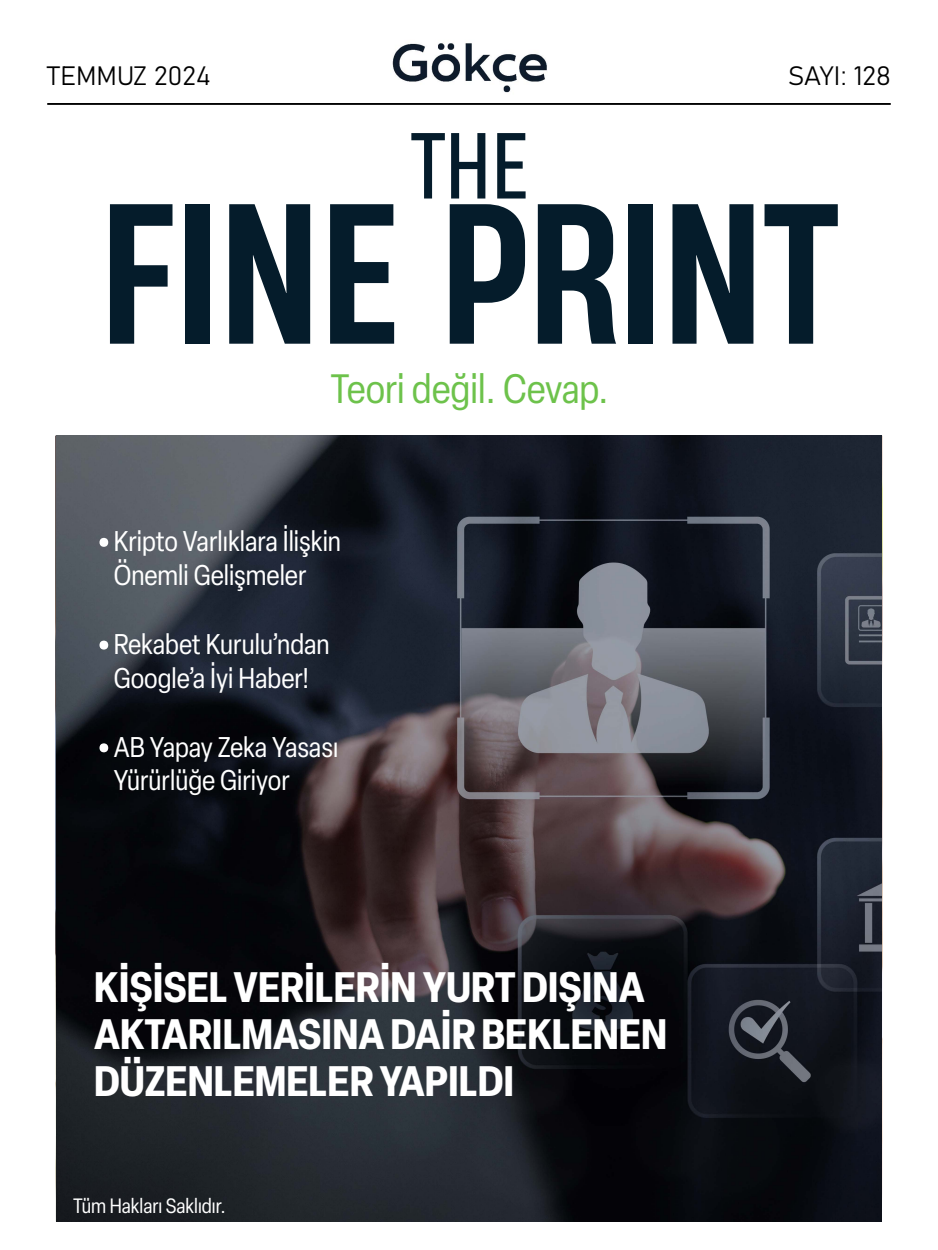
<style>
.page{position:relative;width:938px;height:1250px;background:#fff}
.page>*{position:absolute;margin:0;border:0;box-sizing:border-box;transform-origin:0 0}
.t1{font:condensed 52.31px "Elza";color:#fff}
.t2{font:700 condensed 42px/46.6px "Elza";color:#fff}
.t3{font:condensed 40.44px "Elza";color:#6dc24b}
.t4{font:condensed 28.06px/33.7px "Elza";color:#fff}
.t5{font:26.25px "Bahnschrift";color:#000}
.t6{font:condensed 20.44px "Elza";color:#fff}
</style>
<div class="page">
<hr style="left:47px;top:103px;width:843px;height:2px;background:#000">
<img style="left:56px;top:436px;width:825px;height:785px">
<svg style="left:110px;top:204px;width:62px;height:140px"></svg>
<div style="left:185px;top:204px;width:24px;height:140px;background:#051c2b"></div>
<svg style="left:229px;top:204px;width:81px;height:140px"></svg>
<svg style="left:330px;top:204px;width:64px;height:140px"></svg>
<svg style="left:411px;top:133px;width:114px;height:211px"></svg>
<svg style="left:538px;top:204px;width:78px;height:140px"></svg>
<div style="left:628px;top:204px;width:24px;height:140px;background:#051c2b"></div>
<svg style="left:672px;top:204px;width:81px;height:140px"></svg>
<svg style="left:764px;top:204px;width:73px;height:140px"></svg>
<img style="left:392px;top:43px;width:155px;height:50px">
<p class="t5" style="left:47px;top:55px;width:165px">TEMMUZ 2024</p>
<p class="t5" style="left:788px;top:55px;width:104px">SAYI: 128</p>
<h3 class="t3" style="left:330px;top:362px;width:279px">Teori değil. Cevap.</h3>
<p class="t4" style="left:114px;top:524px;width:229px">Kripto Varlıklara İlişkin<br>Önemli Gelişmeler</p>
<h1 class="t1" style="left:94px;top:505px;width:21px">•</h1>
<p class="t4" style="left:114px;top:627px;width:217px">Rekabet Kurulu’ndan<br>Google’a İyi Haber!</p>
<h1 class="t1" style="left:94px;top:607px;width:21px">•</h1>
<p class="t4" style="left:114px;top:729px;width:226px">AB Yapay Zeka Yasası<br>Yürürlüğe Giriyor</p>
<h1 class="t1" style="left:94px;top:710px;width:21px">•</h1>
<h2 class="t2" style="left:94px;top:963px;width:574px">KİŞİSEL VERİLERİN YURT DIŞINA<br>AKTARILMASINA DAİR BEKLENEN<br>DÜZENLEMELER YAPILDI</h2>
<p class="t6" style="left:73px;top:1192px;width:154px">Tüm Hakları Saklıdır.</p>
</div>
